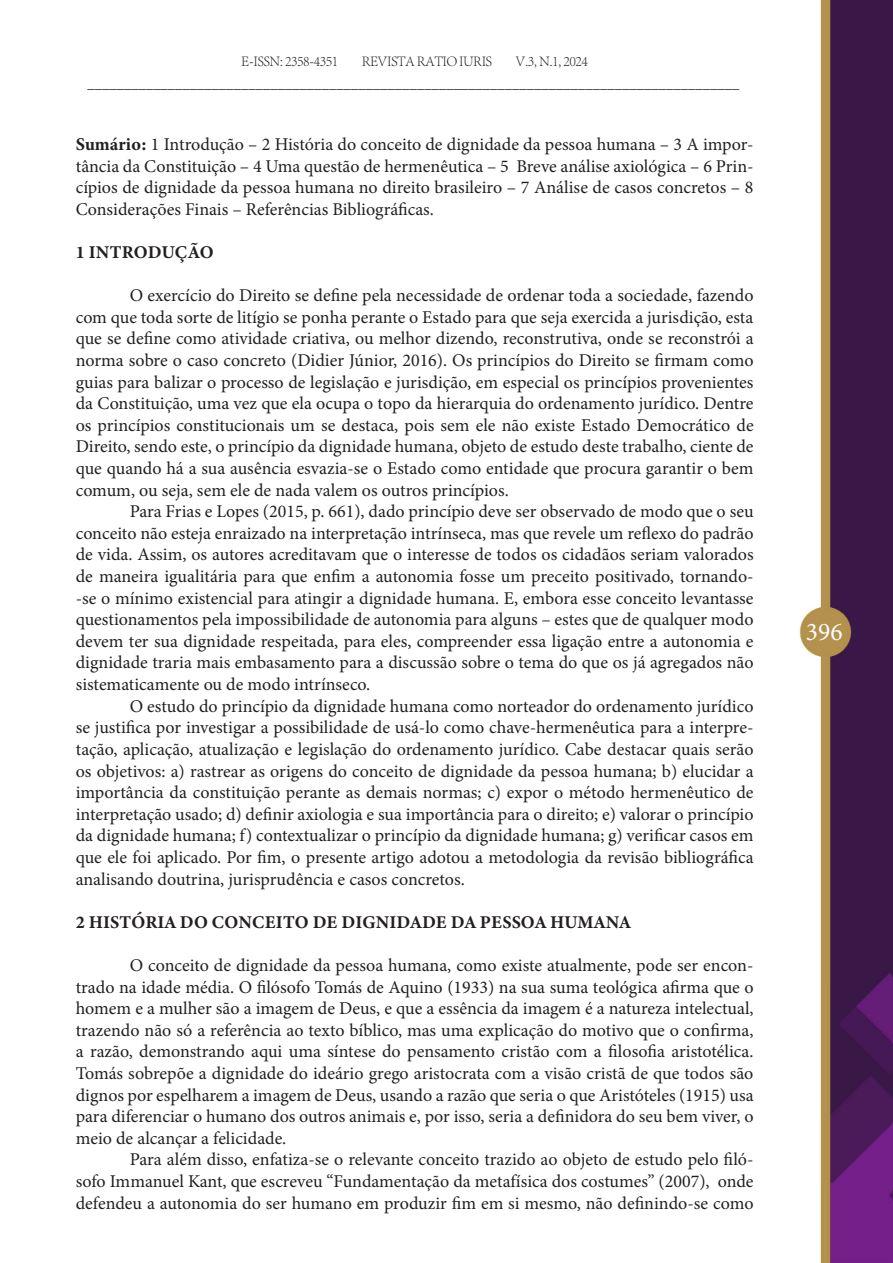
<style>
.page{position:relative;width:893px;height:1263px;background:#fff}
.page>*{position:absolute;margin:0;border:0;box-sizing:border-box;transform-origin:0 0}
.t1{font:25.5px "Minion Pro";color:#fff}
.t2{font:18px/21.6px "Minion Pro";color:#231f20;text-align:justify}
.t3{font:18px "Minion Variable Concept";letter-spacing:.005em;color:#231f20}
.t4{font:300 15px "Adobe Song Std";letter-spacing:-.04em;color:#231f20;scale:.95 1}
.s1{font-family:"Minion Variable Concept"}
</style>
<div class="page">
<img style="left:799px;top:0;width:94px;height:1263px">
<p class="t4" style="left:241px;top:52px;width:104px">E-ISSN: 2358-4351</p>
<p class="t4" style="left:362px;top:52px;width:139px">REVISTA RATIO IURIS</p>
<p class="t4" style="left:515px;top:52px;width:78px">V.3, N.1, 2024</p>
<p class="t4" style="left:87px;top:75px;width:687px">_________________________________________________________________________________________</p>
<p class="t2" style="left:76px;top:134px;width:679px"><span class="s1">Sumário:</span> 1 Introdução – 2 História do conceito de dignidade da pessoa humana – 3 A impor&shy;tância da Constituição – 4 Uma questão de hermenêutica – 5 Breve análise axiológica – 6 Prin&shy;cípios de dignidade da pessoa humana no direito brasileiro – 7 Análise de casos concretos – 8<br>Considerações Finais – Referências Bibliográficas.</p>
<p class="t3" style="left:76px;top:240px;width:139px">1 INTRODUÇÃO</p>
<p class="t2" style="left:76px;top:285px;width:679px;text-indent:54px">O exercício do Direito se define pela necessidade de ordenar toda a sociedade, fazendo com que toda sorte de litígio se ponha perante o Estado para que seja exercida a jurisdição, esta que se define como atividade criativa, ou melhor dizendo, reconstrutiva, onde se reconstrói a norma sobre o caso concreto (Didier Júnior, 2016). Os princípios do Direito se firmam como guias para balizar o processo de legislação e jurisdição, em especial os princípios provenientes da Constituição, uma vez que ela ocupa o topo da hierarquia do ordenamento jurídico. Dentre os princípios constitucionais um se destaca, pois sem ele não existe Estado Democrático de Direito, sendo este, o princípio da dignidade humana, objeto de estudo deste trabalho, ciente de que quando há a sua ausência esvazia-se o Estado como entidade que procura garantir o bem comum, ou seja, sem ele de nada valem os outros princípios.</p>
<p class="t2" style="left:76px;top:501px;width:679px;text-indent:54px">Para Frias e Lopes (2015, p. 661), dado princípio deve ser observado de modo que o seu conceito não esteja enraizado na interpretação intrínseca, mas que revele um reflexo do padrão de vida. Assim, os autores acreditavam que o interesse de todos os cidadãos seriam valorados de maneira igualitária para que enfim a autonomia fosse um preceito positivado, tornando--se o mínimo existencial para atingir a dignidade humana. E, embora esse conceito levantasse questionamentos pela impossibilidade de autonomia para alguns – estes que de qualquer modo devem ter sua dignidade respeitada, para eles, compreender essa ligação entre a autonomia e dignidade traria mais embasamento para a discussão sobre o tema do que os já agregados não sistematicamente ou de modo intrínseco.</p>
<p class="t2" style="left:76px;top:695px;width:679px;text-indent:54px">O estudo do princípio da dignidade humana como norteador do ordenamento jurídico se justifica por investigar a possibilidade de usá-lo como chave-hermenêutica para a interpre&shy;tação, aplicação, atualização e legislação do ordenamento jurídico. Cabe destacar quais serão os objetivos: a) rastrear as origens do conceito de dignidade da pessoa humana; b) elucidar a importância da constituição perante as demais normas; c) expor o método hermenêutico de interpretação usado; d) definir axiologia e sua importância para o direito; e) valorar o princípio da dignidade humana; f) contextualizar o princípio da dignidade humana; g) verificar casos em que ele foi aplicado. Por fim, o presente artigo adotou a metodologia da revisão bibliográfica analisando doutrina, jurisprudência e casos concretos.</p>
<p class="t3" style="left:76px;top:909px;width:556px">2 HISTÓRIA DO CONCEITO DE DIGNIDADE DA PESSOA HUMANA</p>
<p class="t2" style="left:76px;top:954px;width:679px;text-indent:54px">O conceito de dignidade da pessoa humana, como existe atualmente, pode ser encon&shy;trado na idade média. O filósofo Tomás de Aquino (1933) na sua suma teológica afirma que o homem e a mulher são a imagem de Deus, e que a essência da imagem é a natureza intelectual, trazendo não só a referência ao texto bíblico, mas uma explicação do motivo que o confirma, a razão, demonstrando aqui uma síntese do pensamento cristão com a filosofia aristotélica.<br>Tomás sobrepõe a dignidade do ideário grego aristocrata com a visão cristã de que todos são dignos por espelharem a imagem de Deus, usando a razão que seria o que Aristóteles (1915) usa para diferenciar o humano dos outros animais e, por isso, seria a definidora do seu bem viver, o meio de alcançar a felicidade.</p>
<p class="t2" style="left:76px;top:1149px;width:679px;text-indent:54px">Para além disso, enfatiza-se o relevante conceito trazido ao objeto de estudo pelo filó&shy;sofo Immanuel Kant, que escreveu “Fundamentação da metafísica dos costumes” (2007), onde defendeu a autonomia do ser humano em produzir fim em si mesmo, não definindo-se como</p>
<p class="t1" style="left:806px;top:615px;width:38px">396</p>
</div>
